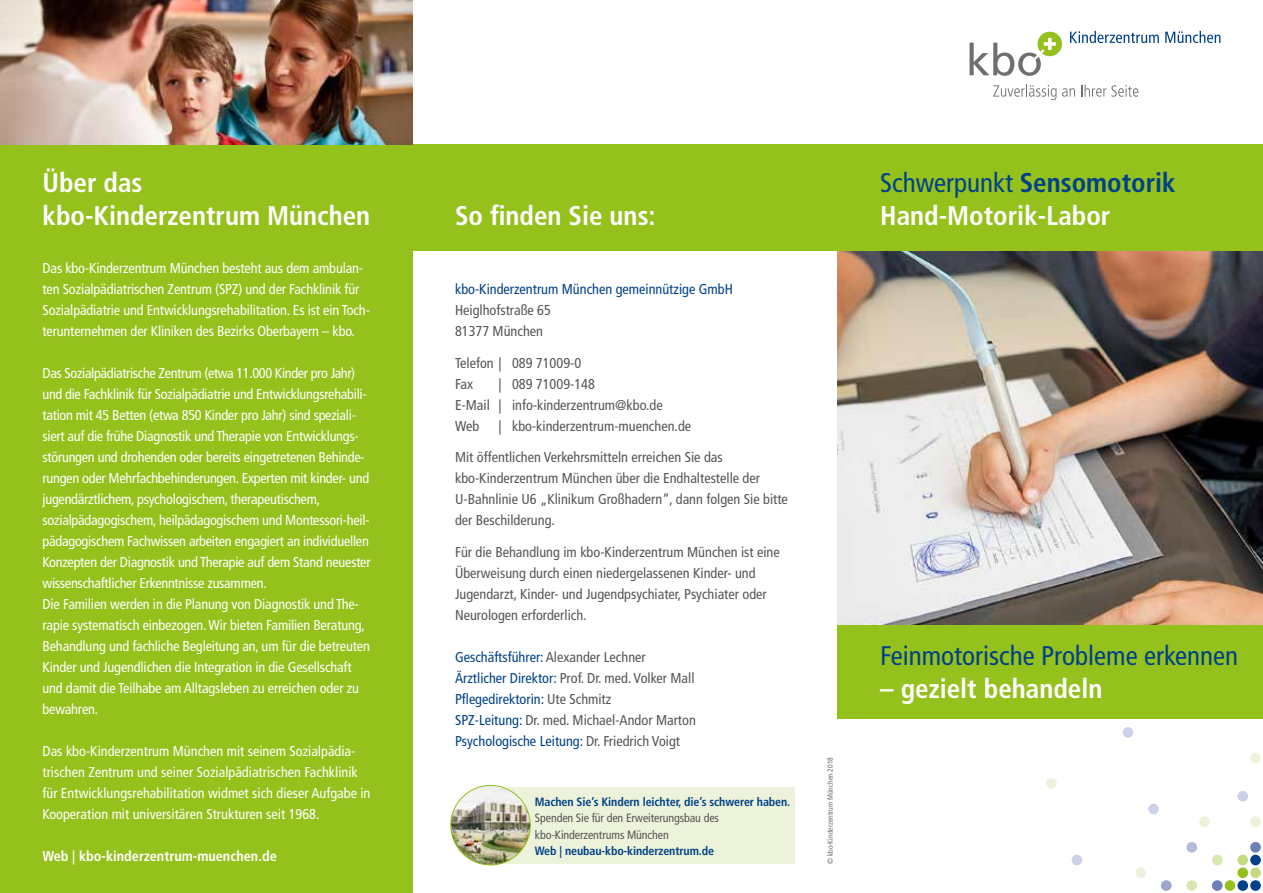
<style>
.page{position:relative;width:1263px;height:893px;background:#fff}
.page>*{position:absolute;margin:0;border:0;box-sizing:border-box;transform-origin:0 0}
.t1{font:700 condensed 27px/33px "Frutiger LT Com";color:#fff}
.t2{font:condensed 27px "Frutiger LT Com";color:#004189}
.t3{font:condensed 14.25px/21px "Frutiger LT Com";letter-spacing:-.01em;color:#fff}
.t4{font:condensed 14.25px/21px "Frutiger LT Com";color:#565656}
.t5{font:condensed 14.25px "Frutiger LT Com";color:#004189}
.t6{font:700 condensed 14.25px "Frutiger LT Com";color:#fff}
.t7{font:700 condensed 12px "Frutiger LT Com";letter-spacing:-.01em;color:#004189}
.t8{font:condensed 12px/16.5px "Frutiger LT Com";letter-spacing:-.01em;color:#565656}
.t9{font:condensed 7.5px "Frutiger LT Com";color:#6f6f6e}
.s1{color:#004189}
.s2{font-weight:400;color:#004189}
</style>
<div class="page">
<div style="left:1046px;top:778px;width:11px;height:11px;background:#ecf3da;border-radius:50%"></div>
<div style="left:1071px;top:855px;width:11px;height:10px;background:#cdd1e7;border-radius:50%"></div>
<div style="left:1123px;top:727px;width:10px;height:11px;background:#cdd1e7;border-radius:50%"></div>
<div style="left:1135px;top:867px;width:11px;height:11px;background:#ecf3da;border-radius:50%"></div>
<div style="left:1148px;top:804px;width:11px;height:10px;background:#cdd1e7;border-radius:50%"></div>
<div style="left:1161px;top:880px;width:10px;height:11px;background:#9da7ce;border-radius:50%"></div>
<div style="left:1186px;top:880px;width:11px;height:11px;background:#d8e6b0;border-radius:50%"></div>
<div style="left:1186px;top:842px;width:11px;height:11px;background:#b5bbdb;border-radius:50%"></div>
<div style="left:1199px;top:816px;width:11px;height:11px;background:#ecf3da;border-radius:50%"></div>
<div style="left:1212px;top:880px;width:10px;height:11px;background:#6c7fb6;border-radius:50%"></div>
<div style="left:1212px;top:855px;width:10px;height:10px;background:#d8e6b0;border-radius:50%"></div>
<div style="left:1225px;top:880px;width:10px;height:11px;background:#94c11c;border-radius:50%"></div>
<div style="left:1237px;top:880px;width:11px;height:11px;background:#004189;border-radius:50%"></div>
<div style="left:1237px;top:867px;width:11px;height:11px;background:#94c11c;border-radius:50%"></div>
<div style="left:1237px;top:855px;width:11px;height:10px;background:#c4d983;border-radius:50%"></div>
<div style="left:1237px;top:791px;width:11px;height:10px;background:#cdd1e7;border-radius:50%"></div>
<div style="left:1250px;top:880px;width:11px;height:11px;background:#004189;border-radius:50%"></div>
<div style="left:1250px;top:867px;width:11px;height:11px;background:#c4d983;border-radius:50%"></div>
<div style="left:1250px;top:855px;width:11px;height:10px;background:#004189;border-radius:50%"></div>
<div style="left:1250px;top:842px;width:11px;height:11px;background:#6c7fb6;border-radius:50%"></div>
<div style="left:1250px;top:816px;width:11px;height:11px;background:#ecf3da;border-radius:50%"></div>
<div style="left:1250px;top:753px;width:11px;height:10px;background:#ecf3da;border-radius:50%"></div>
<img style="left:838px;top:251px;width:425px;height:374px">
<svg style="left:969px;top:32px;width:93px;height:44px"></svg>
<svg style="left:1070px;top:31px;width:89px;height:12px"></svg>
<svg style="left:1165px;top:31px;width:55px;height:12px"></svg>
<svg style="left:993px;top:84px;width:63px;height:16px"></svg>
<svg style="left:1062px;top:88px;width:13px;height:9px"></svg>
<svg style="left:1081px;top:84px;width:57px;height:13px"></svg>
<div style="left:838px;top:145px;width:425px;height:106px;background:#94c11c"></div>
<div style="left:838px;top:625px;width:425px;height:94px;background:#94c11c"></div>
<div style="left:0;top:0;width:412px;height:893px;background:#94c11c"></div>
<div style="left:412px;top:145px;width:426px;height:106px;background:#94c11c"></div>
<img style="left:0;top:0;width:412px;height:145px">
<div style="left:495px;top:788px;width:300px;height:76px;background:#ecf3da"></div>
<img style="left:451px;top:785px;width:79px;height:80px;border-radius:40px">
<div style="left:450px;top:785px;width:81px;height:80px;border:1px solid #94c11c;border-radius:50%"></div>
<h1 class="t1" style="left:43px;top:166px;width:329px">Über das<br>kbo-Kinderzentrum München</h1>
<p class="t3" style="left:43px;top:258px;width:329px">Das kbo-Kinderzentrum München besteht aus dem ambulan&shy;ten Sozialpädiatrischen Zentrum (SPZ) und der Fachklinik für Sozialpädiatrie und Entwicklungsrehabilitation. Es ist ein Toch&shy;terunternehmen der Kliniken des Bezirks Oberbayern – kbo.</p>
<p class="t3" style="left:43px;top:363px;width:330px">Das Sozialpädiatrische Zentrum (etwa 11.000 Kinder pro Jahr) und die Fachklinik für Sozialpädiatrie und Entwicklungsrehabili&shy;tation mit 45 Betten (etwa 850 Kinder pro Jahr) sind speziali&shy;siert auf die frühe Diagnostik und Therapie von Entwicklungs&shy;störungen und drohenden oder bereits eingetretenen Behinde&shy;rungen oder Mehrfachbehinderungen. Experten mit kinder- und jugendärztlichem, psychologischem, therapeutischem, sozialpädagogischem, heilpädagogischem und Montessori-heil&shy;pädagogischem Fachwissen arbeiten engagiert an individuellen Konzepten der Diagnostik und Therapie auf dem Stand neuester wissenschaftlicher Erkenntnisse zusammen.<br>Die Familien werden in die Planung von Diagnostik und The&shy;rapie systematisch einbezogen. Wir bieten Familien Beratung, Behandlung und fachliche Begleitung an, um für die betreuten Kinder und Jugendlichen die Integration in die Gesellschaft und damit die Teilhabe am Alltagsleben zu erreichen oder zu bewahren.</p>
<p class="t3" style="left:43px;top:741px;width:329px">Das kbo-Kinderzentrum München mit seinem Sozialpädia&shy;trischen Zentrum und seiner Sozialpädiatrischen Fachklinik für Entwicklungsrehabilitation widmet sich dieser Aufgabe in Kooperation mit universitären Strukturen seit 1968.</p>
<p class="t6" style="left:43px;top:848px;width:236px">Web | kbo-kinderzentrum-muenchen.de</p>
<h1 class="t1" style="left:455px;top:199px;width:202px">So finden Sie uns:</h1>
<p class="t5" style="left:455px;top:281px;width:279px">kbo-Kinderzentrum München gemeinnützige GmbH</p>
<p class="t4" style="left:455px;top:300px;width:97px">Heiglhofstraße 65<br>81377 München</p>
<p class="t4" style="left:455px;top:352px;width:128px">Telefon | 089 71009-0<br>Fax</p>
<p class="t4" style="left:455px;top:373px;width:209px;text-indent:43px">| 089 71009-148<br>E-Mail | info-kinderzentrum@kbo.de<br>Web</p>
<p class="t4" style="left:498px;top:415px;width:194px">| kbo-kinderzentrum-muenchen.de</p>
<p class="t4" style="left:455px;top:447px;width:334px">Mit öffentlichen Verkehrsmitteln erreichen Sie das kbo-Kinderzentrum München über die Endhaltestelle der U-Bahnlinie U6 „Klinikum Großhadern“, dann folgen Sie bitte der Beschilderung.</p>
<p class="t4" style="left:455px;top:541px;width:326px">Für die Behandlung im kbo-Kinderzentrum München ist eine Überweisung durch einen niedergelassenen Kinder- und Jugendarzt, Kinder- und Jugendpsychiater, Psychiater oder Neurologen erforderlich.</p>
<p class="t4" style="left:455px;top:646px;width:242px"><span class="s1">Geschäftsführer:</span> Alexander Lechner <span class="s1">Ärztlicher Direktor:</span> Prof. Dr. med. Volker Mall <span class="s1">Pflegedirektorin:</span> Ute Schmitz<br><span class="s1">SPZ-Leitung:</span> Dr. med. Michael-Andor Marton <span class="s1">Psychologische Leitung:</span> Dr. Friedrich Voigt</p>
<p class="t7" style="left:535px;top:794px;width:257px">Machen Sie’s Kindern leichter, die’s schwerer haben.</p>
<p class="t8" style="left:535px;top:810px;width:185px">Spenden Sie für den Erweiterungsbau des kbo-Kinderzentrums München</p>
<p class="t7" style="left:535px;top:844px;width:181px">Web | neubau-kbo-kinderzentrum.de</p>
<p class="t9" style="left:826px;top:864px;width:108px;rotate:-90deg">© kbo-Kinderzentrum München 2018</p>
<h1 class="t1" style="left:880px;top:166px;width:297px"><span class="s2">Schwerpunkt</span> <span class="s1">Sensomotorik<br></span>Hand-Motorik-Labor</h1>
<h1 class="t2" style="left:880px;top:640px;width:359px">Feinmotorische Probleme erkennen</h1>
<h1 class="t1" style="left:880px;top:672px;width:224px">– gezielt behandeln</h1>
</div>
